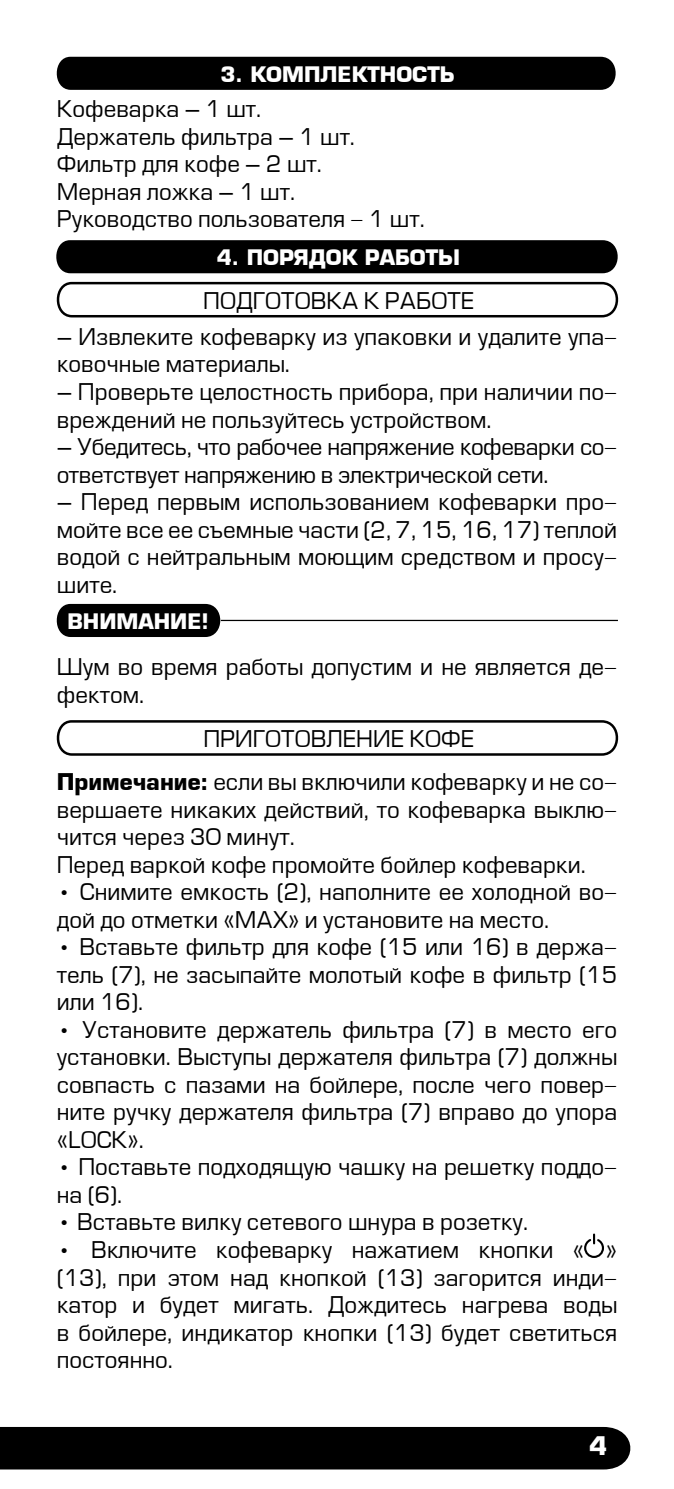
<style>
.page{position:relative;width:674px;height:1489px;background:#fff}
.page>*{position:absolute;margin:0;border:0;box-sizing:border-box;transform-origin:0 0}
.t1{font:700 25px "Europe";color:#fff}
.t2{font:22.5px/27.5px "Europe Normal";color:#000}
.t3{font:22.5px/27.5px "Europe Normal";letter-spacing:-.02em;color:#000}
.t4{font:700 20.75px "Europe";color:#fff}
.s1{font-family:"Europe";font-weight:700}
</style>
<div class="page">
<div style="left:0;top:1426px;width:631px;height:44px;background:#000"></div>
<div style="left:56px;top:57px;width:560px;height:33px;background:#000"></div>
<div style="left:56px;top:240px;width:562px;height:33px;background:#000"></div>
<svg style="left:56px;top:281px;width:563px;height:37px"></svg>
<svg style="left:56px;top:603px;width:169px;height:34px;background:#171717"></svg>
<hr style="left:221px;top:619px;width:396px;height:2px;background:#000">
<svg style="left:56px;top:720px;width:563px;height:36px"></svg>
<svg style="left:584px;top:1233px;width:20px;height:24px"></svg>
<p class="t4" style="left:220px;top:62px;width:235px">3. КОМПЛЕКТНОСТЬ</p>
<p class="t2" style="left:57px;top:96px;width:369px">Кофеварка – 1 шт.<br>Держатель фильтра – 1 шт.<br>Фильтр для кофе – 2 шт.<br>Мерная ложка – 1 шт.<br>Руководство пользователя - 1 шт.</p>
<p class="t4" style="left:216px;top:245px;width:245px">4. ПОРЯДОК РАБОТЫ</p>
<p class="t2" style="left:203px;top:288px;width:272px">ПОДГОТОВКА К РАБОТЕ</p>
<p class="t2" style="left:57px;top:324px;width:561px">– Извлеките кофеварку из упаковки и удалите упа&shy;ковочные материалы.</p>
<p class="t2" style="left:57px;top:379px;width:561px">– Проверьте целостность прибора, при наличии по&shy;вреждений не пользуйтесь устройством.</p>
<p class="t3" style="left:57px;top:434px;width:561px">– Убедитесь, что рабочее напряжение кофеварки со&shy;ответствует напряжению в электрической сети.</p>
<p class="t2" style="left:57px;top:489px;width:561px;text-align:justify">– Перед первым использованием кофеварки про&shy;мойте все ее съемные части (2, 7, 15, 16, 17) теплой водой с нейтральным моющим средством и просу&shy;шите.</p>
<p class="t4" style="left:67px;top:609px;width:143px">ВНИМАНИЕ!</p>
<p class="t2" style="left:57px;top:654px;width:561px">Шум во время работы допустим и не является де&shy;фектом.</p>
<p class="t2" style="left:57px;top:718px;width:561px;line-height:42.8px;text-align:center">ПРИГОТОВЛЕНИЕ КОФЕ<br><span class="s1">Примечание:</span> если вы включили кофеварку и не со-</p>
<p class="t2" style="left:57px;top:796px;width:561px">вершаете никаких действий, то кофеварка выклю&shy;чится через 30 минут.<br>Перед варкой кофе промойте бойлер кофеварки.</p>
<p class="t2" style="left:57px;top:879px;width:561px">• Снимите емкость (2), наполните ее холодной во&shy;дой до отметки «МАХ» и установите на место.</p>
<p class="t2" style="left:57px;top:934px;width:561px;text-align:justify">• Вставьте фильтр для кофе (15 или 16) в держа&shy;тель (7), не засыпайте молотый кофе в фильтр (15 или 16).</p>
<p class="t2" style="left:57px;top:1016px;width:561px;text-align:justify">• Установите держатель фильтра (7) в место его установки. Выступы держателя фильтра (7) должны совпасть с пазами на бойлере, после чего повер&shy;ните ручку держателя фильтра (7) вправо до упора «LOCK».</p>
<p class="t2" style="left:57px;top:1154px;width:561px">• Поставьте подходящую чашку на решетку поддо&shy;на (6).</p>
<p class="t2" style="left:57px;top:1209px;width:472px">• Вставьте вилку сетевого шнура в розетку.</p>
<p class="t2" style="left:57px;top:1236px;width:561px;text-align:justify">• Включите кофеварку нажатием кнопки « » (13), при этом над кнопкой (13) загорится инди&shy;катор и будет мигать. Дождитесь нагрева воды в бойлере, индикатор кнопки (13) будет светиться постоянно.</p>
<p class="t1" style="left:589px;top:1430px;width:19px">4</p>
</div>
